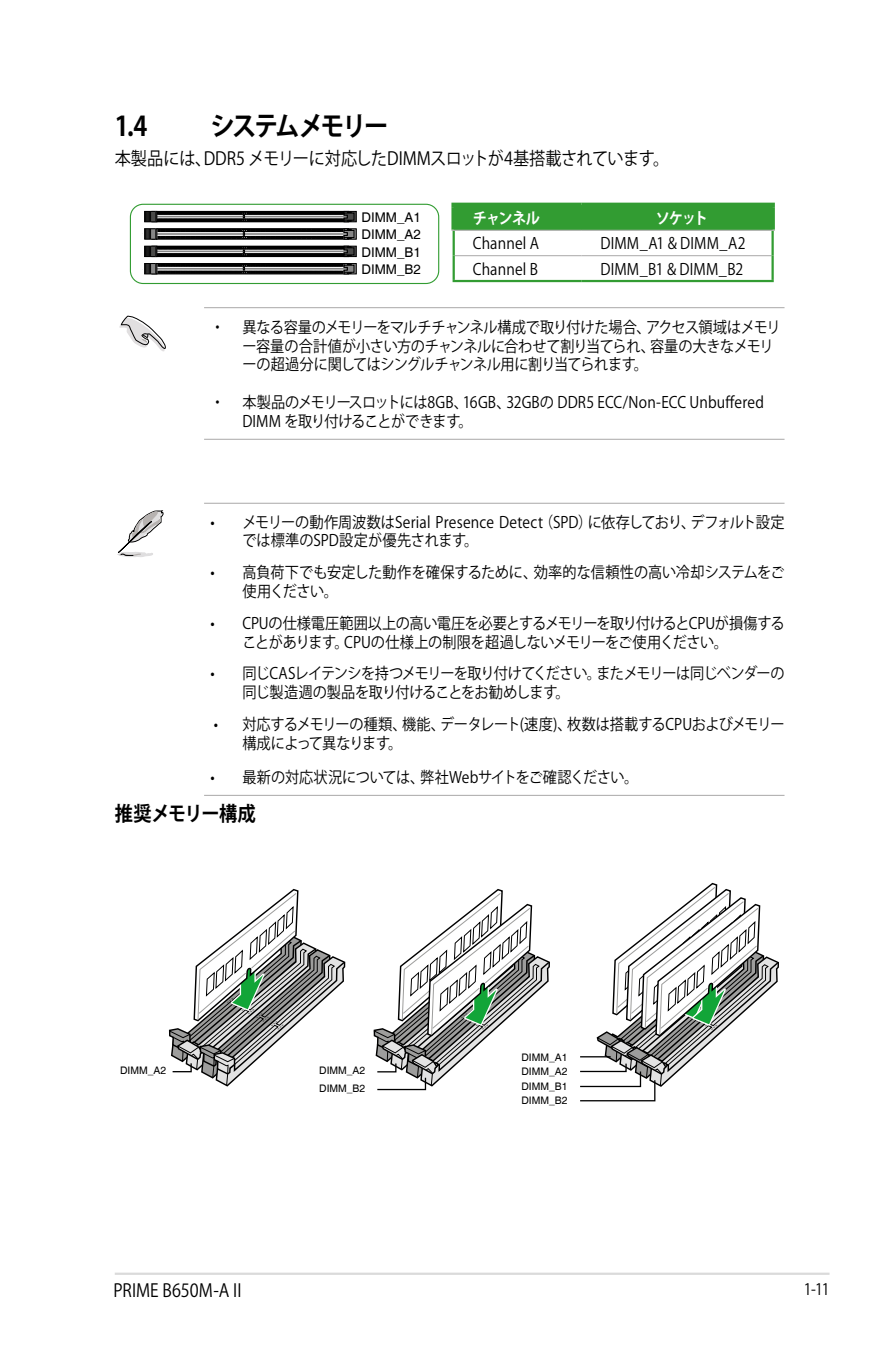
<style>
.page{position:relative;width:893px;height:1346px;background:#fff}
.page>*{position:absolute;margin:0;border:0;box-sizing:border-box;transform-origin:0 0}
.t1{font:700 27px "Koz Go Pro";letter-spacing:-.1em;color:#000;scale:.9 1}
.t2{font:700 20.25px "Koz Go Pro";letter-spacing:-.025em;color:#000;scale:.9 1}
.t3{font:18px "Koz Go Pro";color:#000;scale:.9 1}
.t4{font:15.75px/18.9px "Koz Go Pro";letter-spacing:-.02em;color:#000;scale:.9 1}
.t5{font:15.75px/18px "Koz Go Pro";letter-spacing:.005em;color:#000;scale:.9 1}
.t6{font:15.75px/18.9px "Koz Go Pro";color:#000;scale:.9 1}
.t7{font:15.75px/18.9px "Koz Go Pro";letter-spacing:-.045em;color:#000;scale:.9 1}
.t8{font:15.75px "Koz Go Pro";letter-spacing:.01em;color:#000;scale:.9 1}
.t9{font:700 15.75px "Koz Go Pro";letter-spacing:-.06em;color:#fff;scale:.9 1}
.t10{font:13.28px/17.6px "Helvetica";color:#000;text-align:justify}
.t11{font:10.35px/14.6px "Helvetica";color:#000;text-align:justify}
</style>
<div class="page">
<hr style="left:115px;top:1272px;width:714px;height:3px;background:#dadada">
<hr style="left:204px;top:307px;width:580px;height:1px;background:#b3b2b2">
<hr style="left:204px;top:439px;width:580px;height:1px;background:#b3b2b2">
<hr style="left:204px;top:503px;width:580px;height:1px;background:#b3b2b2">
<hr style="left:204px;top:795px;width:580px;height:1px;background:#b3b2b2">
<div style="left:130px;top:204px;width:309px;height:80px;border:1px solid #329c32;border-radius:13px"></div>
<div style="left:456px;top:207px;width:314px;height:23px;background:#329c32"></div>
<hr style="left:451px;top:203px;width:130px;height:4px;background:#329c32">
<div style="left:451px;top:207px;width:5px;height:23px;background:#329c32"></div>
<hr style="left:581px;top:203px;width:194px;height:4px;background:#329c32">
<div style="left:770px;top:207px;width:5px;height:23px;background:#329c32"></div>
<hr style="left:451px;top:230px;width:130px;height:1px;background:#b3b2b2">
<hr style="left:581px;top:230px;width:194px;height:1px;background:#b3b2b2">
<hr style="left:455px;top:255px;width:126px;height:1px;background:#b3b2b2">
<hr style="left:581px;top:255px;width:190px;height:1px;background:#b3b2b2">
<hr style="left:453px;top:231px;width:2px;height:25px;background:#329c32">
<hr style="left:771px;top:231px;width:3px;height:25px;background:#329c32">
<hr style="left:453px;top:256px;width:2px;height:24px;background:#329c32">
<hr style="left:771px;top:256px;width:3px;height:24px;background:#329c32">
<hr style="left:453px;top:280px;width:128px;height:2px;background:#329c32">
<hr style="left:581px;top:280px;width:193px;height:2px;background:#329c32">
<svg style="left:119px;top:316px;width:47px;height:35px"></svg>
<svg style="left:117px;top:510px;width:47px;height:47px"></svg>
<div style="left:144px;top:211px;width:13px;height:11px;border:1px solid #000"></div>
<svg style="left:145px;top:211px;width:212px;height:11px;background:#373737"></svg>
<div style="left:144px;top:229px;width:13px;height:10px;border:1px solid #000"></div>
<div style="left:144px;top:246px;width:13px;height:11px;border:1px solid #000"></div>
<svg style="left:145px;top:228px;width:212px;height:29px"></svg>
<div style="left:144px;top:263px;width:13px;height:11px;border:1px solid #000"></div>
<svg style="left:145px;top:263px;width:212px;height:12px;background:#4a4a4a"></svg>
<svg style="left:373px;top:889px;width:177px;height:202px"></svg>
<svg style="left:580px;top:882px;width:199px;height:220px"></svg>
<svg style="left:168px;top:888px;width:178px;height:199px"></svg>
<h1 class="t1" style="left:115px;top:109px;width:38px">1.4</h1>
<h1 class="t1" style="left:210px;top:109px;width:199px">システムメモリー</h1>
<p class="t3" style="left:115px;top:146px;width:618px">本製品には、DDR5 メモリーに対応したDIMMスロットが4基搭載されています。</p>
<p class="t10" style="left:361px;top:209px;width:61px">DIMM_A1<br>DIMM_A2<br>DIMM_B1<br>DIMM_B2</p>
<p class="t9" style="left:473px;top:208px;width:76px">チャンネル</p>
<p class="t9" style="left:656px;top:208px;width:59px">ソケット</p>
<p class="t8" style="left:473px;top:233px;width:75px">Channel A</p>
<p class="t8" style="left:600px;top:233px;width:163px">DIMM_A1 &amp; DIMM_A2</p>
<p class="t8" style="left:473px;top:259px;width:74px">Channel B</p>
<p class="t5" style="left:600px;top:260px;width:160px">DIMM_B1 &amp; DIMM_B2</p>
<p class="t4" style="left:242px;top:318px;width:600px;text-indent:-32px">・ 異なる容量のメモリーをマルチチャンネル構成で取り付けた場合、アクセス領域はメモリー容量の合計値が小さい方のチャンネルに合わせて割り当てられ、容量の大きなメモリーの超過分に関してはシングルチャンネル用に割り当てられます。</p>
<p class="t6" style="left:242px;top:393px;width:581px;text-indent:-32px">・ 本製品のメモリースロットには8GB、16GB、32GBの DDR5 ECC/Non-ECC Unbuffered<br>DIMM を取り付けることができます。</p>
<p class="t5" style="left:242px;top:514px;width:604px;text-indent:-32px">• メモリーの動作周波数はSerial Presence Detect（SPD）に依存しており、デフォルト設定では標準のSPD設定が優先されます。</p>
<p class="t4" style="left:242px;top:563px;width:604px;text-indent:-32px">• 高負荷下でも安定した動作を確保するために、効率的な信頼性の高い冷却システムをご使用ください。</p>
<p class="t4" style="left:242px;top:614px;width:604px;text-indent:-32px">• CPUの仕様電圧範囲以上の高い電圧を必要とするメモリーを取り付けるとCPUが損傷することがあります。CPUの仕様上の制限を超過しないメモリーをご使用ください。</p>
<p class="t7" style="left:242px;top:664px;width:604px;text-indent:-32px">• 同じCASレイテンシを持つメモリーを取り付けてください。またメモリーは同じベンダーの同じ製造週の製品を取り付けることをお勧めします。</p>
<p class="t4" style="left:242px;top:715px;width:604px;text-indent:-29px">• 対応するメモリーの種類、機能、データレート(速度)、枚数は搭載するCPUおよびメモリー構成によって異なります。</p>
<p class="t4" style="left:210px;top:768px;width:477px">• 最新の対応状況については、弊社Webサイトをご確認ください。</p>
<p class="t2" style="left:115px;top:800px;width:158px">推奨メモリー構成</p>
<p class="t11" style="left:120px;top:1063px;width:48px">DIMM_A2</p>
<p class="t3" style="left:113px;top:1278px;width:144px">PRIME B650M-A II</p>
<p class="t11" style="left:319px;top:1063px;width:48px">DIMM_A2</p>
<p class="t11" style="left:319px;top:1081px;width:48px">DIMM_B2</p>
<p class="t11" style="left:521px;top:1050px;width:48px">DIMM_A1<br>DIMM_A2<br>DIMM_B1<br>DIMM_B2</p>
<p class="t4" style="left:804px;top:1280px;width:30px">1-11</p>
</div>
